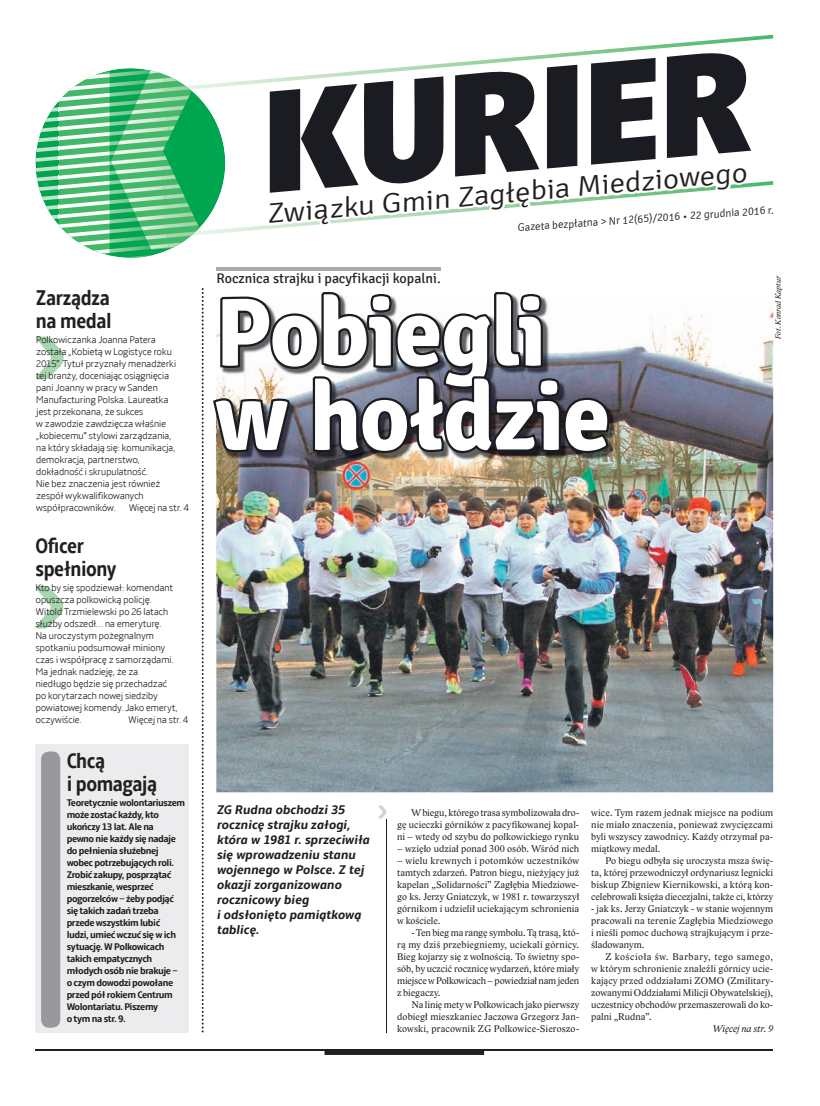
<style>
.page{position:relative;width:820px;height:1106px;background:#fff}
.page>*{position:absolute;margin:0;border:0;box-sizing:border-box;transform-origin:0 0}
.t1{font:900 141.8px "Fengardo Neue";color:#1a1c21;scale:1.08 1}
.t2{font:700 96.3px/84.2px "Signika";letter-spacing:-.02em;color:#fff}
.t3{font:300 27.9px "Signika";color:#231f20;scale:1.11 1}
.t4{font:700 22px/23px "Amble";letter-spacing:-.025em;color:#231f20;scale:.83 1}
.t5{font:14px "Signika";color:#231f20}
.t6{font:italic 700 13px/15px "Amble";letter-spacing:-.005em;color:#231f20}
.t7{font:300 11px "Signika";color:#231f20}
.t8{font:10px/12px "Lido STF";letter-spacing:.005em;color:#231f20;text-align:justify}
.t9{font:300 10px/12px "Amble";letter-spacing:-.05em;color:#231f20;scale:.95 1}
.t10{font:700 10px/12px "Amble";letter-spacing:-.045em;color:#231f20;scale:.95 1}
.t11{font:italic 10px "Lido STF";color:#231f20}
.t12{font:italic 8px "Lido STF";color:#231f20}
</style>
<div class="page">
<svg style="left:36px;top:336px;width:28px;height:43px"></svg>
<svg style="left:35px;top:586px;width:28px;height:42px"></svg>
<hr style="left:35px;top:1049px;width:737px;height:1px;background:#231f20">
<svg style="left:324px;top:1050px;width:160px;height:4px"></svg>
<img style="left:216px;top:312px;width:556px;height:480px">
<div style="left:35px;top:744px;width:154px;height:288px;background:#ececee"></div>
<svg style="left:201px;top:288px;width:2px;height:744px"></svg>
<div style="left:41px;top:751px;width:19px;height:276px;background:#97999c;border-radius:8px"></div>
<hr style="left:386px;top:818px;width:1px;height:214px;background:#231f20">
<svg style="left:378px;top:805px;width:8px;height:13px"></svg>
<svg style="left:35px;top:35px;width:739px;height:223px"></svg>
<img style="left:216px;top:312px;width:400px;height:148px">
<svg style="left:213px;top:292px;width:398px;height:164px"></svg>
<hr style="left:216px;top:268px;width:224px;height:3px;background:#a8a9ad">
<h3 class="t4" style="left:36px;top:286px;width:93px">Zarządza na medal</h3>
<p class="t9" style="left:36px;top:333px;width:149px">Polkowiczanka Joanna Patera została „Kobietą w Logistyce roku<br>2015”. Tytuł przyznały menadżerki tej branży, doceniając osiągnięcia pani Joanny w pracy w Sanden<br>Manufacturing Polska. Laureatka jest przekonana, że sukces<br>w zawodzie zawdzięcza właśnie „kobiecemu” stylowi zarządzania, na który składają się: komunikacja, demokracja, partnerstwo, dokładność i skrupulatność.<br>Nie bez znaczenia jest również zespół wykwalifikowanych współpracowników.</p>
<p class="t9" style="left:129px;top:501px;width:65px">Więcej na str. 4</p>
<h1 class="t1" style="left:251px;top:65px;width:454px;rotate:-5deg">KURIER</h1>
<h3 class="t3" style="left:265px;top:199px;width:435px;rotate:-5deg">Związku Gmin Zagłębia Miedziowego</h3>
<p class="t7" style="left:517px;top:221px;width:258px;rotate:-4deg">Gazeta bezpłatna &gt; Nr 12(65)/2016 • 22 grudnia 2016 r.</p>
<h3 class="t5" style="left:216px;top:271px;width:225px">Rocznica strajku i pacyfikacji kopalni.</h3>
<p class="t12" style="left:773px;top:339px;width:64px;rotate:-90deg">Fot. Konrad Kaptur</p>
<h2 class="t2" style="left:215px;top:292px;width:397px">Pobiegli w hołdzie</h2>
<h3 class="t4" style="left:35px;top:535px;width:99px">Oficer spełniony</h3>
<p class="t9" style="left:35px;top:582px;width:151px">Kto by się spodziewał: komendant opuszcza polkowicką policję.<br>Witold Trzmielewski po 26 latach służby odszedł… na emeryturę.<br>Na uroczystym pożegnalnym spotkaniu podsumował miniony czas i współpracę z samorządami.<br>Ma jednak nadzieję, że za<br>niedługo będzie się przechadzać po korytarzach nowej siedziby powiatowej komendy. Jako emeryt, oczywiście.</p>
<p class="t9" style="left:128px;top:714px;width:65px">Więcej na str. 4</p>
<h3 class="t4" style="left:67px;top:749px;width:110px">Chcą<br>i pomagają</h3>
<p class="t10" style="left:67px;top:796px;width:126px">Teoretycznie wolontariuszem może zostać każdy, kto ukończy 13 lat. Ale na<br>pewno nie każdy się nadaje do pełnienia służebnej wobec potrzebujących roli.<br>Zrobić zakupy, posprzątać mieszkanie, wesprzeć pogorzelców – żeby podjąć się takich zadań trzeba przede wszystkim lubić<br>ludzi, umieć wczuć się w ich sytuację. W Polkowicach takich empatycznych młodych osób nie brakuje – o czym dowodzi powołane przed pół rokiem Centrum<br>Wolontariatu. Piszemy<br>o tym na str. 9.</p>
<p class="t8" style="left:397px;top:807px;width:183px;text-indent:14px">W biegu, którego trasa symbolizowała dro&shy;gę ucieczki górników z pacyfikowanej kopal&shy;ni – wtedy od szybu do polkowickiego rynku</p>
<h3 class="t6" style="left:217px;top:802px;width:154px">ZG Rudna obchodzi 35 rocznicę strajku załogi, która w 1981 r. sprzeciwiła się wprowadzeniu stanu wojennego w Polsce. Z tej okazji zorganizowano rocznicowy bieg<br>i odsłonięto pamiątkową tablicę.</h3>
<p class="t8" style="left:397px;top:843px;width:183px">– wzięło udział ponad 300 osób. Wśród nich</p>
<p class="t8" style="left:397px;top:855px;width:183px">– wielu krewnych i potomków uczestników tamtych zdarzeń. Patron biegu, nieżyjący już kapelan „Solidarności” Zagłębia Miedziowe&shy;go ks. Jerzy Gniatczyk, w 1981 r. towarzyszył górnikom i udzielił uciekającym schronienia w kościele.</p>
<p class="t8" style="left:397px;top:927px;width:183px;text-indent:14px">- Ten bieg ma rangę symbolu. Tą trasą, któ&shy;rą my dziś przebiegniemy, uciekali górnicy.<br>Bieg kojarzy się z wolnością. To świetny spo&shy;sób, by uczcić rocznicę wydarzeń, które miały miejsce w Polkowicach – powiedział nam jeden z biegaczy.</p>
<p class="t8" style="left:397px;top:999px;width:183px;text-indent:14px">Na linię mety w Polkowicach jako pierwszy dobiegł mieszkaniec Jaczowa Grzegorz Jan&shy;kowski, pracownik ZG Polkowice-Sieroszo-</p>
<p class="t8" style="left:591px;top:807px;width:183px">wice. Tym razem jednak miejsce na podium nie miało znaczenia, ponieważ zwycięzcami byli wszyscy zawodnicy. Każdy otrzymał pa&shy;miątkowy medal.</p>
<p class="t8" style="left:591px;top:855px;width:183px;text-indent:14px">Po biegu odbyła się uroczysta msza świę&shy;ta, której przewodniczył ordynariusz legnicki biskup Zbigniew Kiernikowski, a którą kon&shy;celebrowali księża diecezjalni, także ci, którzy</p>
<p class="t8" style="left:591px;top:903px;width:183px">- jak ks. Jerzy Gniatczyk - w stanie wojennym pracowali na terenie Zagłębia Miedziowego i nieśli pomoc duchową strajkującym i prze&shy;śladowanym.</p>
<p class="t8" style="left:591px;top:951px;width:183px;text-indent:14px">Z kościoła św. Barbary, tego samego, w którym schronienie znaleźli górnicy ucie&shy;kający przed oddziałami ZOMO (Zmilitary&shy;zowanymi Oddziałami Milicji Obywatelskiej), uczestnicy obchodów przemaszerowali do ko&shy;palni „Rudna”.</p>
<p class="t11" style="left:712px;top:1023px;width:62px">Więcej na str. 9</p>
</div>
